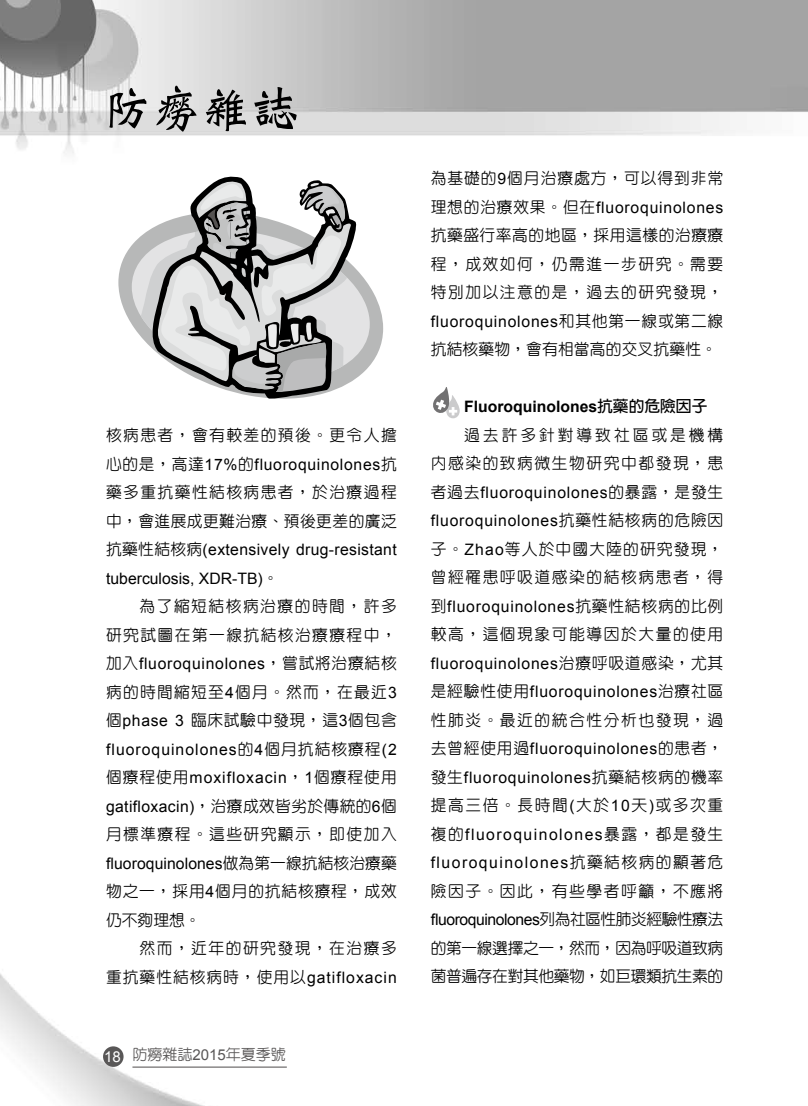
<style>
.page{position:relative;width:808px;height:1106px;background:#fff}
.page>*{position:absolute;margin:0;border:0;box-sizing:border-box;transform-origin:0 0}
.t1{font:500 15.75px/28.5px "Yen Round";letter-spacing:.09em;color:#000;text-align:right}
.t2{font:15.75px/28.5px "Arial";letter-spacing:.05em;color:#000}
.t3{font:15.75px/28.5px "Arial";letter-spacing:.02em;color:#000}
.t4{font:15.75px/28.5px "Arial";letter-spacing:.095em;color:#000}
.t5{font:500 15.75px/28.5px "Yen Round";letter-spacing:-.025em;color:#000}
.t6{font:15.75px "Arial";letter-spacing:-.03em;color:#000}
.t7{font:15.75px "Arial";letter-spacing:.005em;color:#000}
.t8{font:500 15.75px/28.5px "Yen Round";letter-spacing:.055em;color:#000}
.t9{font:700 15.75px "Arial";color:#000}
.t10{font:500 15.75px "Yen Round";letter-spacing:.06em;color:#000}
.t11{font:500 15.75px "Yen Round";letter-spacing:.01em;color:#000}
.t12{font:500 15px "Yen Round";color:#595757}
.s1{font-family:"Yen Round";font-weight:500}
.s2{font-family:"Arial";font-weight:400}
.s3{font-family:"Arial";font-weight:400;color:#fff}
.s4{font-family:"New Gothic"}
</style>
<div class="page">
<img style="left:0;top:0;width:808px;height:1106px">
<svg style="left:109px;top:86px;width:188px;height:46px"></svg>
<hr style="left:132px;top:1066px;width:155px;height:1px;background:#595757">
<div style="left:103px;top:1046px;width:21px;height:20px;background:#595757;border-radius:50%"></div>
<svg style="left:118px;top:211px;width:265px;height:189px"></svg>
<svg style="left:132px;top:226px;width:238px;height:163px"></svg>
<svg style="left:148px;top:173px;width:209px;height:225px"></svg>
<svg style="left:141px;top:176px;width:210px;height:216px"></svg>
<svg style="left:432px;top:386px;width:28px;height:32px"></svg>
<p class="t1" style="left:106px;top:421px;width:292px">核病患者，會有較差的預後。更令人擔</p>
<p class="t2" style="left:106px;top:450px;width:292px"><span class="s1">心的是，高達</span>17%<span class="s1">的</span>fluoroquinolones<span class="s1">抗</span></p>
<p class="t1" style="left:106px;top:478px;width:292px;text-align:left">藥多重抗藥性結核病患者，於治療過程中，會進展成更難治療、預後更差的廣泛</p>
<p class="t3" style="left:106px;top:535px;width:292px"><span class="s1">抗藥性結核病</span>(extensively drug-resistant tuberculosis, XDR-TB)<span class="s1">。</span></p>
<p class="t1" style="left:106px;top:592px;width:292px">為了縮短結核病治療的時間，許多<br>研究試圖在第一線抗結核治療療程中，</p>
<p class="t2" style="left:106px;top:649px;width:292px"><span class="s1">加入</span>fluoroquinolones<span class="s1">，嘗試將治療結核</span></p>
<p class="t1" style="left:106px;top:677px;width:292px;text-align:left">病的時間縮短至<span class="s2">4</span>個月。然而，在最近<span class="s2">3</span>個<span class="s2">phase 3</span> 臨床試驗中發現，這<span class="s2">3</span>個包含</p>
<p class="t2" style="left:106px;top:735px;width:292px;text-align:justify">fluoroquinolones<span class="s1">的</span>4<span class="s1">個月抗結核療程</span>(2<span class="s1">個療程使用</span>moxifloxacin<span class="s1">，</span>1<span class="s1">個療程使用</span>gatifloxacin)<span class="s1">，治療成效皆劣於傳統的</span>6<span class="s1">個</span></p>
<p class="t1" style="left:106px;top:820px;width:292px">月標準療程。這些研究顯示，即使加入</p>
<p class="t7" style="left:106px;top:854px;width:292px">fluoroquinolones<span class="s1">做為第一線抗結核治療藥</span></p>
<p class="t8" style="left:106px;top:877px;width:292px">物之一，採用<span class="s2">4</span>個月的抗結核療程，成效仍不夠理想。</p>
<p class="t1" style="left:106px;top:934px;width:292px">然而，近年的研究發現，在治療多<br>重抗藥性結核病時，使用以<span class="s2">gatifloxacin</span></p>
<p class="t12" style="left:104px;top:1047px;width:183px"><span class="s3">18</span> 防癆雜誌<span class="s2">2015</span>年夏季號</p>
<p class="t10" style="left:431px;top:170px;width:294px">為基礎的<span class="s2">9</span>個月治療處方，可以得到非常</p>
<p class="t2" style="left:431px;top:193px;width:294px"><span class="s1">理想的治療效果。但在</span>fluoroquinolones</p>
<p class="t1" style="left:431px;top:221px;width:294px;text-align:justify">抗藥盛行率高的地區，採用這樣的治療療程，成效如何，仍需進一步研究。需要特別加以注意的是，過去的研究發現，</p>
<p class="t2" style="left:431px;top:307px;width:294px">fluoroquinolones<span class="s1">和其他第一線或第二線</span></p>
<p class="t11" style="left:431px;top:341px;width:288px">抗結核藥物，會有相當高的交叉抗藥性。</p>
<p class="t9" style="left:464px;top:398px;width:245px">Fluoroquinolones<span class="s4">抗藥的危險因子</span></p>
<p class="t1" style="left:431px;top:420px;width:294px">過去許多針對導致社區或是機構<br>內感染的致病微生物研究中都發現，患</p>
<p class="t2" style="left:431px;top:478px;width:294px"><span class="s1">者過去</span>fluoroquinolones<span class="s1">的暴露，是發生</span>fluoroquinolones<span class="s1">抗藥性結核病的危險因</span></p>
<p class="t1" style="left:431px;top:534px;width:294px;text-align:left">子。<span class="s2">Zhao</span>等人於中國大陸的研究發現，曾經罹患呼吸道感染的結核病患者，得</p>
<p class="t2" style="left:431px;top:592px;width:294px"><span class="s1">到</span>fluoroquinolones<span class="s1">抗藥性結核病的比例</span></p>
<p class="t1" style="left:431px;top:620px;width:294px">較高，這個現象可能導因於大量的使用</p>
<p class="t2" style="left:431px;top:649px;width:294px">fluoroquinolones<span class="s1">治療呼吸道感染，尤其是經驗性使用</span>fluoroquinolones<span class="s1">治療社區</span></p>
<p class="t1" style="left:431px;top:705px;width:294px">性肺炎。最近的統合性分析也發現，過</p>
<p class="t2" style="left:431px;top:734px;width:294px"><span class="s1">去曾經使用過</span>fluoroquinolones<span class="s1">的患者，發生</span>fluoroquinolones<span class="s1">抗藥結核病的機率</span></p>
<p class="t1" style="left:431px;top:791px;width:294px">提高三倍。長時間<span class="s2">(</span>大於<span class="s2">10</span>天<span class="s2">)</span>或多次重</p>
<p class="t4" style="left:431px;top:820px;width:294px"><span class="s1">複的</span>fluoroquinolones<span class="s1">暴露，都是發生</span>fluoroquinolones<span class="s1">抗藥結核病的顯著危</span></p>
<p class="t1" style="left:431px;top:876px;width:294px">險因子。因此，有些學者呼籲，不應將</p>
<p class="t6" style="left:431px;top:911px;width:294px">fluoroquinolones<span class="s1">列為社區性肺炎經驗性療法</span></p>
<p class="t5" style="left:431px;top:933px;width:294px">的第一線選擇之一，然而，因為呼吸道致病菌普遍存在對其他藥物，如巨環類抗生素的</p>
</div>
